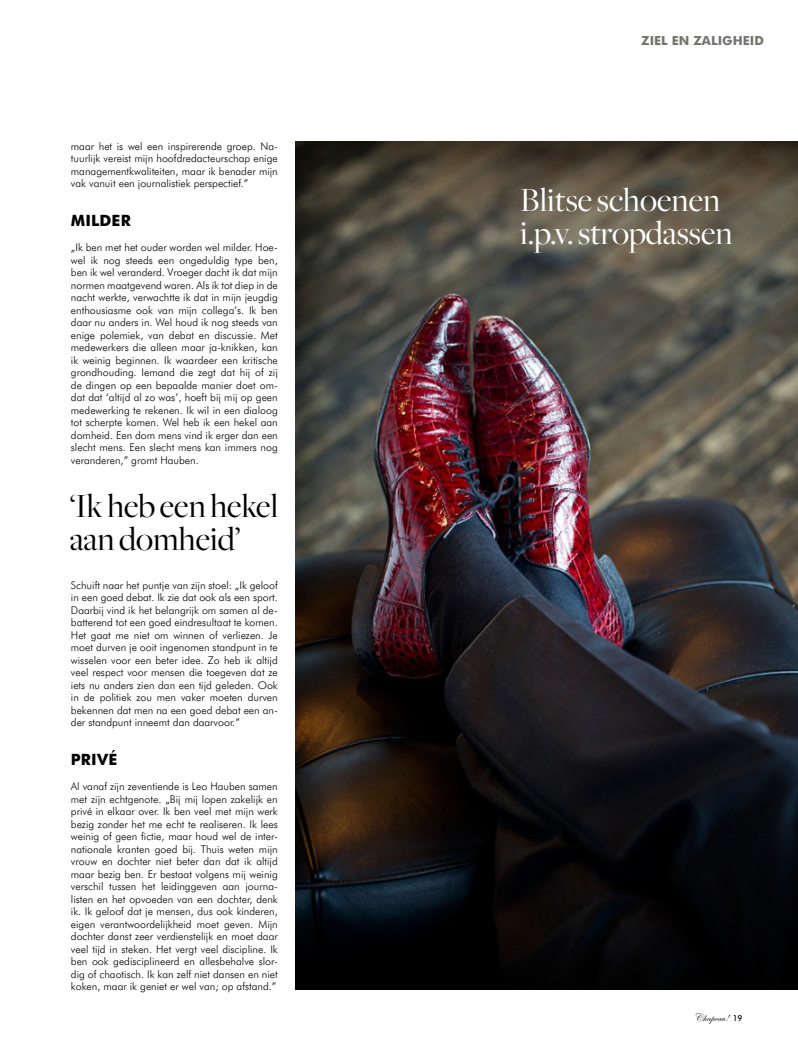
<style>
.page{position:relative;width:798px;height:1053px;background:#fff}
.page>*{position:absolute;margin:0;border:0;box-sizing:border-box;transform-origin:0 0}
.t1{font:35px/32.5px "Freight Big";color:#fff}
.t2{font:35px/32.5px "Freight Big";color:#000}
.t3{font:700 15.62px "Futura BT";color:#000}
.t4{font:700 12.5px "Futura BT";color:#757570}
.t5{font:11.25px "Edwardian Script ITC";letter-spacing:.025em;color:#000}
.t6{font:300 10.62px/12.5px "Futura BT";color:#000;text-align:justify}
.s1{font-family:"Futura BT";font-weight:500;font-size:8.12px}
</style>
<div class="page">
<img style="left:295px;top:142px;width:502px;height:847px">
<p class="t6" style="left:71px;top:140px;width:208px">maar het is wel een inspirerende groep. Na&shy;tuurlijk vereist mijn hoofdredacteurschap enige managementkwaliteiten, maar ik benader mijn vak vanuit een journalistiek perspectief.”</p>
<h2 class="t3" style="left:71px;top:211px;width:11px">MILDE</h2>
<h2 class="t3" style="left:121px;top:211px;width:12px">R</h2>
<p class="t6" style="left:71px;top:241px;width:208px">„Ik ben met het ouder worden wel milder. Hoe&shy;wel ik nog steeds een ongeduldig type ben, ben ik wel veranderd. Vroeger dacht ik dat mijn normen maatgevend waren. Als ik tot diep in de nacht werkte, verwachtte ik dat in mijn jeugdig enthousiasme ook van mijn collega’s. Ik ben daar nu anders in. Wel houd ik nog steeds van enige polemiek, van debat en discussie. Met medewerkers die alleen maar ja-knikken, kan ik weinig beginnen. Ik waardeer een kritische grondhouding. Iemand die zegt dat hij of zij de dingen op een bepaalde manier doet om&shy;dat dat ‘altijd al zo was’, hoeft bij mij op geen medewerking te rekenen. Ik wil in een dialoog tot scherpte komen. Wel heb ik een hekel aan domheid. Een dom mens vind ik erger dan een slecht mens. Een slecht mens kan immers nog veranderen,” gromt Hauben.</p>
<h1 class="t2" style="left:70px;top:491px;width:210px">‘Ik heb een hekel aan domheid’</h1>
<p class="t6" style="left:71px;top:578px;width:208px">Schuift naar het puntje van zijn stoel: „Ik geloof in een goed debat. Ik zie dat ook als een sport.<br>Daarbij vind ik het belangrijk om samen al de&shy;batterend tot een goed eindresultaat te komen.<br>Het gaat me niet om winnen of verliezen. Je moet durven je ooit ingenomen standpunt in te wisselen voor een beter idee. Zo heb ik altijd veel respect voor mensen die toegeven dat ze iets nu anders zien dan een tijd geleden. Ook in de politiek zou men vaker moeten durven bekennen dat men na een goed debat een an&shy;der standpunt inneemt dan daarvoor.”</p>
<h2 class="t3" style="left:71px;top:750px;width:48px">PRIVÉ</h2>
<p class="t6" style="left:71px;top:780px;width:208px">Al vanaf zijn zeventiende is Leo Hauben samen met zijn echtgenote. „Bij mij lopen zakelijk en privé in elkaar over. Ik ben veel met mijn werk bezig zonder het me echt te realiseren. Ik lees weinig of geen fictie, maar houd wel de inter&shy;nationale kranten goed bij. Thuis weten mijn vrouw en dochter niet beter dan dat ik altijd maar bezig ben. Er bestaat volgens mij weinig verschil tussen het leidinggeven aan journa&shy;listen en het opvoeden van een dochter, denk ik. Ik geloof dat je mensen, dus ook kinderen, eigen verantwoordelijkheid moet geven. Mijn dochter danst zeer verdienstelijk en moet daar veel tijd in steken. Het vergt veel discipline. Ik ben ook gedisciplineerd en allesbehalve slor&shy;dig of chaotisch. Ik kan zelf niet dansen en niet koken, maar ik geniet er wel van; op afstand.”</p>
<p class="t4" style="left:641px;top:33px;width:124px">ZIEL EN ZALIGHEID</p>
<h1 class="t1" style="left:520px;top:185px;width:214px">Blitse schoenen i.p.v. stropdassen</h1>
<p class="t5" style="left:693px;top:1011px;width:50px">Chapeau! <span class="s1">19</span></p>
</div>
